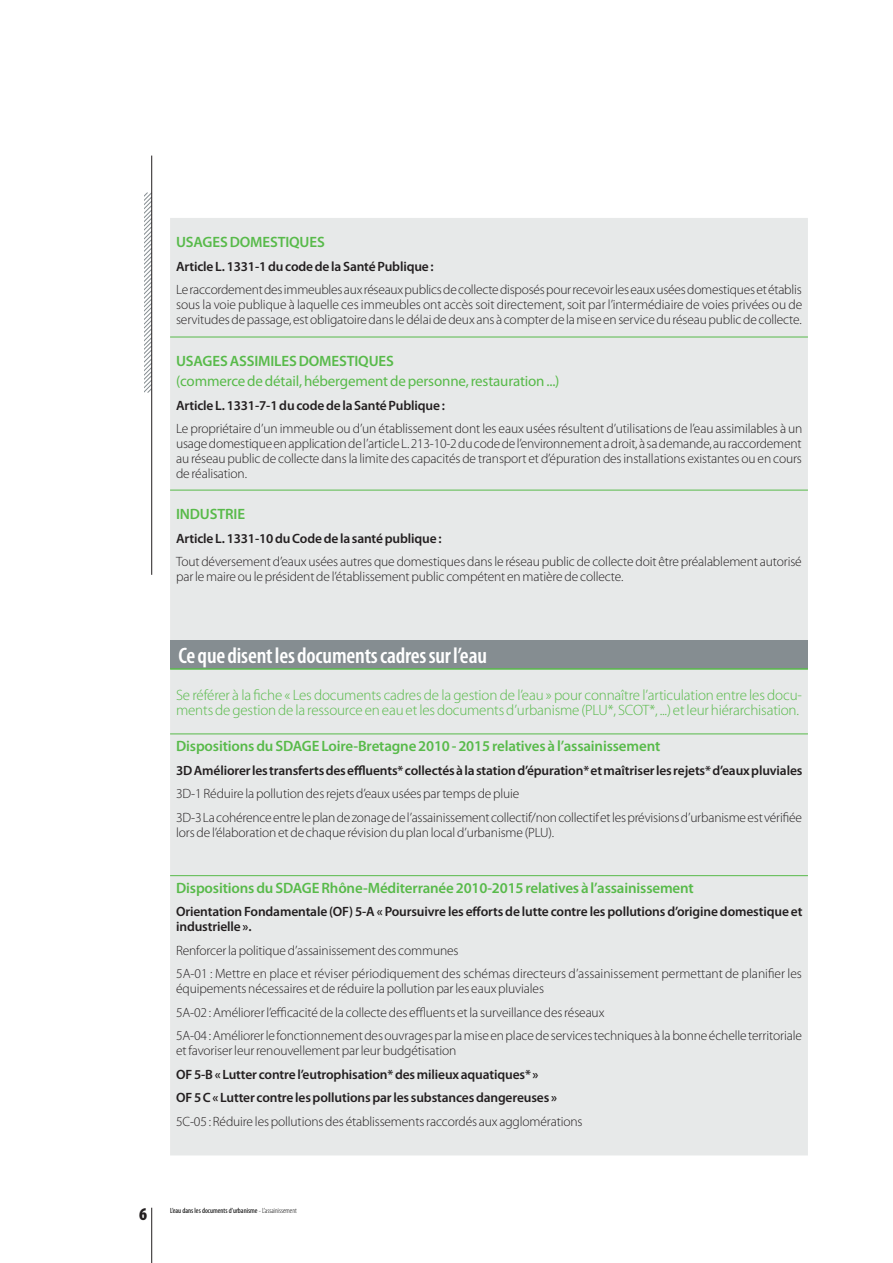
<style>
.page{position:relative;width:893px;height:1263px;background:#fff}
.page>*{position:absolute;margin:0;border:0;box-sizing:border-box;transform-origin:0 0}
.t1{font:600 condensed 22.5px "Myriad Pro";letter-spacing:-.01em;color:#fff}
.t2{font:900 condensed 18px "Myriad Pro";color:#231f20}
.t3{font:600 15px "Myriad Pro";letter-spacing:-.01em;color:#58ba4a}
.t4{font:300 15px/15px "Myriad Pro";letter-spacing:-.01em;color:#58ba4a}
.t5{font:15px "Myriad Pro";letter-spacing:-.01em;color:#58ba4a}
.t6{font:300 13.5px/15px "Myriad Pro";letter-spacing:-.01em;color:#231f20}
.t7{font:600 13.5px/15px "Myriad Pro";letter-spacing:-.01em;color:#231f20}
.t8{font:condensed 7.5px "Myriad Pro";color:#000}
.s1{font-weight:300}
</style>
<div class="page">
<div style="left:170px;top:218px;width:638px;height:422px;background:#e7e9e9"></div>
<hr style="left:170px;top:337px;width:638px;height:1px;background:#58ba4a">
<hr style="left:170px;top:490px;width:638px;height:1px;background:#58ba4a">
<div style="left:170px;top:640px;width:638px;height:29px;background:#858d91"></div>
<div style="left:170px;top:670px;width:638px;height:485px;background:#e7e9e9"></div>
<hr style="left:170px;top:668px;width:638px;height:2px;background:#58ba4a">
<hr style="left:170px;top:734px;width:638px;height:1px;background:#58ba4a">
<hr style="left:170px;top:875px;width:638px;height:1px;background:#58ba4a">
<svg style="left:144px;top:192px;width:9px;height:202px"></svg>
<hr style="left:151px;top:156px;width:1px;height:419px;background:#231f20">
<hr style="left:151px;top:1208px;width:1px;height:55px;background:#231f20">
<p class="t3" style="left:176px;top:233px;width:150px">USAGES DOMESTIQUES</p>
<p class="t7" style="left:176px;top:258px;width:259px">Article L. 1331-1 du code de la Santé Publique :</p>
<p class="t6" style="left:176px;top:282px;width:628px;text-align:justify">Le raccordement des immeubles aux réseaux publics de collecte disposés pour recevoir les eaux usées domestiques et établis sous la voie publique à laquelle ces immeubles ont accès soit directement, soit par l’intermédiaire de voies privées ou de servitudes de passage, est obligatoire dans le délai de deux ans à compter de la mise en service du réseau public de collecte.</p>
<p class="t3" style="left:176px;top:352px;width:219px">USAGES ASSIMILES DOMESTIQUES</p>
<p class="t5" style="left:176px;top:372px;width:385px">(commerce de détail, hébergement de personne, restauration ...)</p>
<p class="t7" style="left:176px;top:397px;width:270px">Article L. 1331-7-1 du code de la Santé Publique :</p>
<p class="t6" style="left:176px;top:421px;width:628px;text-align:justify">Le propriétaire d’un immeuble ou d’un établissement dont les eaux usées résultent d’utilisations de l’eau assimilables à un usage domestique en application de l’article L. 213-10-2 du code de l’environnement a droit, à sa demande, au raccordement au réseau public de collecte dans la limite des capacités de transport et d’épuration des installations existantes ou en cours de réalisation.</p>
<p class="t3" style="left:176px;top:505px;width:71px">INDUSTRIE</p>
<p class="t7" style="left:176px;top:530px;width:267px">Article L. 1331-10 du Code de la santé publique :</p>
<p class="t6" style="left:176px;top:554px;width:627px">Tout déversement d’eaux usées autres que domestiques dans le réseau public de collecte doit être préalablement autorisé par le maire ou le président de l’établissement public compétent en matière de collecte.</p>
<h1 class="t1" style="left:178px;top:643px;width:310px">Ce que disent les documents cadres sur l’eau</h1>
<p class="t4" style="left:176px;top:687px;width:627px">Se référer à la fiche « Les documents cadres de la gestion de l’eau » pour connaître l’articulation entre les docu&shy;ments de gestion de la ressource en eau et les documents d’urbanisme (PLU*, SCOT*, ...) et leur hiérarchisation.</p>
<p class="t3" style="left:176px;top:736px;width:486px">Dispositions du SDAGE Loire-Bretagne 2010 - 2015 relatives à l’assainissement</p>
<p class="t7" style="left:176px;top:762px;width:628px">3D Améliorer les transferts des effluents* collectés à la station d’épuration* et maîtriser les rejets* d’eaux pluviales</p>
<p class="t6" style="left:176px;top:782px;width:627px;line-height:23.5px">3D-1 Réduire lapollutiondesrejetsd’eauxuséespartempsdepluie<br>3D-3Lacohérenceentreleplandezonagedel’assainissementcollectif/noncollectifetlesprévisionsd’urbanismeestvérifiée</p>
<p class="t6" style="left:176px;top:825px;width:380px">lors de l’élaboration et de chaque révision du plan local d’urbanisme (PLU).</p>
<p class="t3" style="left:176px;top:878px;width:519px">Dispositions du SDAGE Rhône-Méditerranée 2010-2015 relatives à l’assainissement</p>
<p class="t7" style="left:176px;top:904px;width:628px">Orientation Fondamentale (OF) 5-A « Poursuivre les efforts de lutte contre les pollutions d’origine domestique et industrielle ».</p>
<p class="t6" style="left:176px;top:939px;width:627px;line-height:23.5px">Renforcerlapolitiqued’assainissementdes communes<br>5A-01 : Mettre en place et réviser périodiquement des schémas directeurs d’assainissement permettant de planifier les</p>
<p class="t6" style="left:176px;top:977px;width:627px;line-height:23.5px">équipements nécessaires et de réduire la pollution par les eaux pluviales<br>5A-02 : Améliorer l’efficacité de la collecte des effluents et la surveillance des réseaux<br>5A-04 : Améliorer le fonctionnement des ouvrages par la mise en place de services techniques à la bonne échelle territoriale</p>
<p class="t6" style="left:176px;top:1044px;width:282px">et favoriser leur renouvellement par leur budgétisation</p>
<p class="t7" style="left:176px;top:1062px;width:382px;line-height:23.5px">OF 5-B « Lutter contre l’eutrophisation* des milieux aquatiques* »<br>OF 5 C « Lutter contre les pollutions par les substances dangereuses »</p>
<p class="t6" style="left:176px;top:1114px;width:408px">5C-05 : Réduire lespollutionsdes établissementsraccordés aux agglomérations</p>
<h2 class="t2" style="left:139px;top:1204px;width:9px">6</h2>
<p class="t8" style="left:170px;top:1206px;width:128px">L’eau dans les documents d’urbanisme <span class="s1">- L’assainissement</span></p>
</div>
